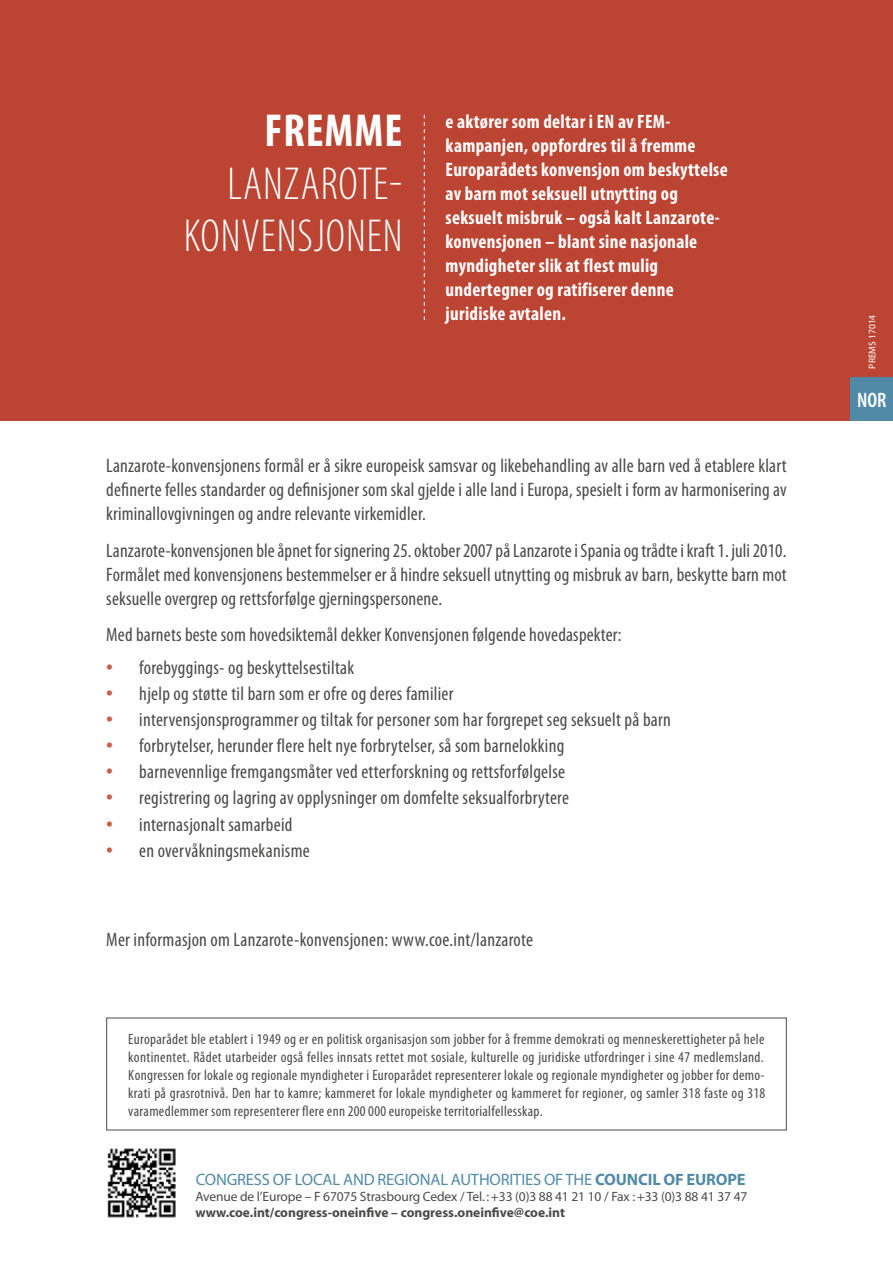
<style>
.page{position:relative;width:893px;height:1263px;background:#fff}
.page>*{position:absolute;margin:0;border:0;box-sizing:border-box;transform-origin:0 0}
.t1{font:300 condensed 46.5px/52.5px "Myriad Pro";letter-spacing:.02em;color:#fff;text-align:right}
.t2{font:700 condensed 46.5px "Myriad Pro";letter-spacing:.02em;color:#fff}
.t3{font:600 condensed 21px "Myriad Pro";color:#fff}
.t4{font:condensed 19.5px/24px "Myriad Pro";letter-spacing:.015em;color:#4a4a49;text-align:justify}
.t5{font:700 condensed 19.5px/24px "Myriad Pro";letter-spacing:.015em;color:#fff}
.t6{font:16.5px "Myriad Pro";letter-spacing:-.01em;color:#518aa7}
.t7{font:condensed 15px/18px "Myriad Pro";letter-spacing:.02em;color:#4a4a49;text-align:justify}
.t8{font:13.5px "Myriad";letter-spacing:-.01em;color:#4a4a49}
.t9{font:700 13.5px "Myriad";color:#4a4a49}
.t10{font:9.75px "Myriad Pro";color:#fff}
.s1{font-size:27px;color:#c66049}
.s2{font-weight:700}
</style>
<div class="page">
<div style="left:0;top:0;width:893px;height:421px;background:#bc4432"></div>
<svg style="left:424px;top:115px;width:1px;height:205px"></svg>
<div style="left:850px;top:378px;width:43px;height:43px;background:#518aa7"></div>
<img style="left:107px;top:1148px;width:69px;height:70px">
<h1 class="t2" style="left:265px;top:102px;width:139px">Fremme</h1>
<h1 class="t1" style="left:184px;top:157px;width:220px">LANZAROTE-<br>KONVENSJONEN</h1>
<p class="t5" style="left:446px;top:109px;width:284px">e aktører som deltar i EN av FEM&shy;kampanjen, oppfordres til å fremme Europarådets konvensjon om beskyttelse av barn mot seksuell utnytting og seksuelt misbruk – også kalt Lanzarote&shy;konvensjonen – blant sine nasjonale myndigheter slik at flest mulig undertegner og ratifiserer denne juridiske avtalen.</p>
<p class="t4" style="left:106px;top:453px;width:682px">Lanzarote-konvensjonens formål er å sikre europeisk samsvar og likebehandling av alle barn ved å etablere klart definerte felles standarder og definisjoner som skal gjelde i alle land i Europa, spesielt i form av harmonisering av kriminallovgivningen og andre relevante virkemidler.</p>
<p class="t4" style="left:106px;top:538px;width:682px">Lanzarote-konvensjonen ble åpnet for signering 25. oktober 2007 på Lanzarote i Spania og trådte i kraft 1. juli 2010.<br>Formålet med konvensjonens bestemmelser er å hindre seksuell utnytting og misbruk av barn, beskytte barn mot seksuelle overgrep og rettsforfølge gjerningspersonene.</p>
<p class="t4" style="left:106px;top:623px;width:517px">Med barnets beste som hovedsiktemål dekker Konvensjonen følgende hovedaspekter:</p>
<p class="t4" style="left:106px;top:655px;width:249px"><span class="s1">•</span> forebyggings- og beskyttelsestiltak</p>
<p class="t4" style="left:106px;top:681px;width:349px"><span class="s1">•</span> hjelp og støtte til barn som er ofre og deres familier</p>
<p class="t4" style="left:106px;top:707px;width:566px"><span class="s1">•</span> intervensjonsprogrammer og tiltak for personer som har forgrepet seg seksuelt på barn</p>
<p class="t4" style="left:106px;top:733px;width:459px"><span class="s1">•</span> forbrytelser, herunder flere helt nye forbrytelser, så som barnelokking</p>
<p class="t4" style="left:106px;top:760px;width:460px"><span class="s1">•</span> barnevennlige fremgangsmåter ved etterforskning og rettsforfølgelse</p>
<p class="t4" style="left:106px;top:786px;width:464px"><span class="s1">•</span> registrering og lagring av opplysninger om domfelte seksualforbrytere</p>
<p class="t4" style="left:106px;top:812px;width:188px"><span class="s1">•</span> internasjonalt samarbeid</p>
<p class="t4" style="left:106px;top:838px;width:205px"><span class="s1">•</span> en overvåkningsmekanisme</p>
<p class="t4" style="left:106px;top:927px;width:428px">Mer informasjon om Lanzarote-konvensjonen: www.coe.int/lanzarote</p>
<p class="t7" style="left:128px;top:1029px;width:638px">Europarådet ble etablert i 1949 og er en politisk organisasjon som jobber for å fremme demokrati og menneskerettigheter på hele kontinentet. Rådet utarbeider også felles innsats rettet mot sosiale, kulturelle og juridiske utfordringer i sine 47 medlemsland.<br>Kongressen for lokale og regionale myndigheter i Europarådet representerer lokale og regionale myndigheter og jobber for demo&shy;krati på grasrotnivå. Den har to kamre; kammeret for lokale myndigheter og kammeret for regioner, og samler 318 faste og 318 varamedlemmer som representerer flere enn 200 000 europeiske territorialfellesskap.</p>
<p class="t6" style="left:196px;top:1169px;width:551px">CONGRESS OF LOCAL AND REGIONAL AUTHORITIES OF THE <span class="s2">COUNCIL OF EUROPE</span></p>
<p class="t8" style="left:196px;top:1190px;width:553px">Avenue de l’Europe – F 67075 Strasbourg Cedex / Tel. : +33 (0)3 88 41 21 10 / Fax : +33 (0)3 88 41 37 47</p>
<p class="t9" style="left:196px;top:1206px;width:371px">www.coe.int/congress-oneinfive – congress.oneinfive@coe.int</p>
<p class="t10" style="left:866px;top:369px;width:55px;rotate:-90deg">PREMS 17014</p>
<p class="t3" style="left:857px;top:387px;width:31px">NOR</p>
</div>
